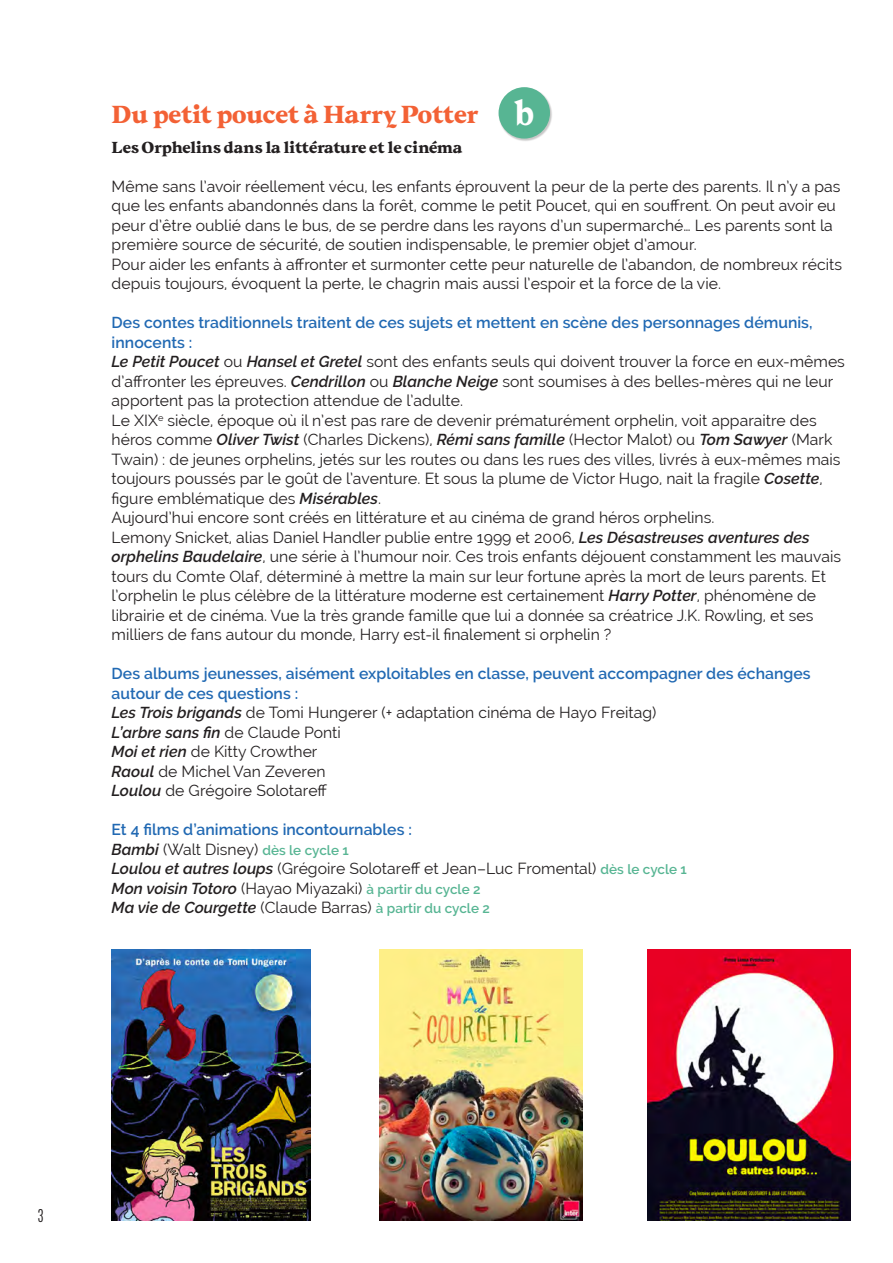
<style>
.page{position:relative;width:893px;height:1263px;background:#fff}
.page>*{position:absolute;margin:0;border:0;box-sizing:border-box;transform-origin:0 0}
.t1{font:36px "Beirut Poster";color:#fff;scale:.9 1}
.t2{font:25.5px "Beirut Poster";letter-spacing:.01em;color:#f36135}
.t3{font:16.5px "Beirut Poster";color:#231f20}
.t4{font:15.75px/19.5px "Raleway";color:#231f20}
.t5{font:300 14.7px "Antonio";color:#231f20}
.s1{font-weight:600;color:#2169b3}
.s2{font-weight:600;font-style:italic}
.s3{font-weight:600;font-size:13.5px;color:#57b593}
</style>
<div class="page">
<div style="left:499px;top:87px;width:54px;height:54px;background:#231f20;opacity:.25"></div>
<div style="left:499px;top:87px;width:51px;height:52px;background:#57b593;border-radius:50%"></div>
<img style="left:112px;top:949px;width:198px;height:271px">
<img style="left:379px;top:949px;width:204px;height:271px">
<img style="left:647px;top:949px;width:203px;height:271px">
<h1 class="t1" style="left:515px;top:89px;width:22px">b</h1>
<h2 class="t2" style="left:112px;top:98px;width:368px">Du petit poucet à Harry Potter</h2>
<p class="t3" style="left:112px;top:136px;width:352px">Les Orphelins dans la littérature et le cinéma</p>
<p class="t4" style="left:112px;top:177px;width:732px">Même sans l’avoir réellement vécu, les enfants éprouvent la peur de la perte des parents. Il n’y a pas que les enfants abandonnés dans la forêt, comme le petit Poucet, qui en souffrent. On peut avoir eu peur d’être oublié dans le bus, de se perdre dans les rayons d’un supermarché… Les parents sont la première source de sécurité, de soutien indispensable, le premier objet d’amour.<br>Pour aider les enfants à affronter et surmonter cette peur naturelle de l’abandon, de nombreux récits depuis toujours, évoquent la perte, le chagrin mais aussi l’espoir et la force de la vie.</p>
<p class="t4" style="left:112px;top:313px;width:735px"><span class="s1">Des contes traditionnels traitent de ces sujets et mettent en scène des personnages démunis, innocents :<br></span><span class="s2">Le Petit Poucet</span> ou <span class="s2">Hansel et Gretel</span> sont des enfants seuls qui doivent trouver la force en eux-mêmes d’affronter les épreuves. <span class="s2">Cendrillon</span> ou <span class="s2">Blanche Neige</span> sont soumises à des belles-mères qui ne leur apportent pas la protection attendue de l’adulte.<br>Le XIX<sup>e</sup> siècle, époque où il n’est pas rare de devenir prématurément orphelin, voit apparaitre des héros comme <span class="s2">Oliver Twist</span> (Charles Dickens), <span class="s2">Rémi sans famille</span> (Hector Malot) ou <span class="s2">Tom Sawyer</span> (Mark Twain) : de jeunes orphelins, jetés sur les routes ou dans les rues des villes, livrés à eux-mêmes mais toujours poussés par le goût de l’aventure. Et sous la plume de Victor Hugo, nait la fragile <span class="s2">Cosette</span>, figure emblématique des <span class="s2">Misérables</span>.<br>Aujourd’hui encore sont créés en littérature et au cinéma de grand héros orphelins.<br>Lemony Snicket, alias Daniel Handler publie entre 1999 et 2006, <span class="s2">Les Désastreuses aventures des orphelins Baudelaire</span>, une série à l’humour noir. Ces trois enfants déjouent constamment les mauvais tours du Comte Olaf, déterminé à mettre la main sur leur fortune après la mort de leurs parents. Et l’orphelin le plus célèbre de la littérature moderne est certainement <span class="s2">Harry Potter</span>, phénomène de librairie et de cinéma. Vue la très grande famille que lui a donnée sa créatrice J.K. Rowling, et ses milliers de fans autour du monde, Harry est-il finalement si orphelin ?</p>
<p class="t4" style="left:112px;top:664px;width:701px"><span class="s1">Des albums jeunesses, aisément exploitables en classe, peuvent accompagner des échanges autour de ces questions :<br></span><span class="s2">Les Trois brigands</span> de Tomi Hungerer (+ adaptation cinéma de Hayo Freitag)<br><span class="s2">L’arbre sans fin</span> de Claude Ponti<br><span class="s2">Moi et rien</span> de Kitty Crowther<br><span class="s2">Raoul</span> de Michel Van Zeveren<br><span class="s2">Loulou</span> de Grégoire Solotareff</p>
<p class="t4" style="left:112px;top:820px;width:577px"><span class="s1">Et 4 films d’animations incontournables :<br></span><span class="s2">Bambi</span> (Walt Disney) <span class="s3">dès le cycle 1<br></span><span class="s2">Loulou et autres loups</span> (Grégoire Solotareff et Jean–Luc Fromental) <span class="s3">dès le cycle 1<br></span><span class="s2">Mon voisin Totoro</span> (Hayao Miyazaki) <span class="s3">à partir du cycle 2<br></span><span class="s2">Ma vie de Courgette</span> (Claude Barras) <span class="s3">à partir du cycle 2</span></p>
<p class="t5" style="left:38px;top:1205px;width:7px">3</p>
</div>
